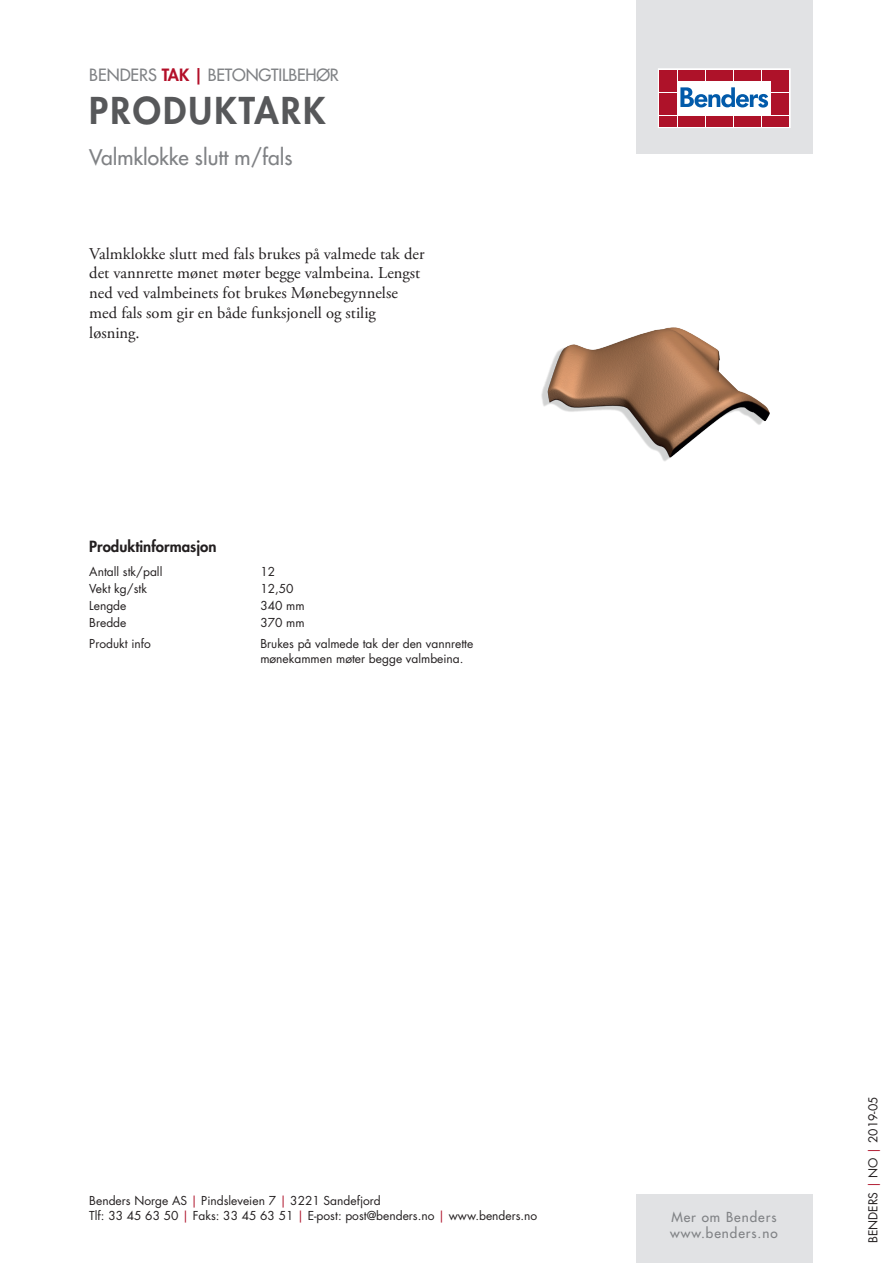
<style>
.page{position:relative;width:893px;height:1263px;background:#fff}
.page>*{position:absolute;margin:0;border:0;box-sizing:border-box;transform-origin:0 0}
.t1{font:800 36px "Futura Std";letter-spacing:.06em;color:#57585a}
.t2{font:500 21px "Futura Std";color:#808285}
.t3{font:16.5px/19.8px "Adobe Garamond Pro";color:#231f20}
.t4{font:500 16.5px "Futura Std";letter-spacing:-.01em;color:#808285}
.t5{font:800 15px "Futura Std";color:#231f20}
.t6{font:500 13.5px/16.2px "Futura Std";letter-spacing:.07em;color:#808285}
.t7{font:12px/17px "Futura Std";color:#231f20}
.s1{font-weight:800;color:#b30f29}
.s2{color:#ae1229}
</style>
<div class="page">
<div style="left:636px;top:0;width:176px;height:153px;background:#e1e2e4"></div>
<svg style="left:660px;top:71px;width:128px;height:55px;background:#eed0d4"></svg>
<div style="left:658px;top:69px;width:132px;height:59px;border:1px solid #fff"></div>
<div style="left:659px;top:70px;width:9px;height:10px;background:#ae1229"></div>
<div style="left:669px;top:70px;width:8px;height:10px;background:#ae1229"></div>
<div style="left:659px;top:81px;width:9px;height:11px;background:#ae1229"></div>
<div style="left:669px;top:81px;width:8px;height:11px;background:#ae1229"></div>
<div style="left:659px;top:93px;width:9px;height:10px;background:#ae1229"></div>
<div style="left:669px;top:93px;width:8px;height:10px;background:#ae1229"></div>
<div style="left:659px;top:104px;width:9px;height:11px;background:#ae1229"></div>
<div style="left:669px;top:104px;width:8px;height:11px;background:#ae1229"></div>
<div style="left:659px;top:116px;width:9px;height:10px;background:#ae1229"></div>
<div style="left:669px;top:116px;width:8px;height:10px;background:#ae1229"></div>
<div style="left:678px;top:70px;width:8px;height:10px;background:#ae1229"></div>
<div style="left:687px;top:70px;width:9px;height:10px;background:#ae1229"></div>
<div style="left:697px;top:70px;width:8px;height:10px;background:#ae1229"></div>
<div style="left:706px;top:70px;width:8px;height:10px;background:#ae1229"></div>
<div style="left:715px;top:70px;width:9px;height:10px;background:#ae1229"></div>
<div style="left:725px;top:70px;width:8px;height:10px;background:#ae1229"></div>
<div style="left:734px;top:70px;width:8px;height:10px;background:#ae1229"></div>
<div style="left:743px;top:70px;width:9px;height:10px;background:#ae1229"></div>
<div style="left:753px;top:70px;width:8px;height:10px;background:#ae1229"></div>
<div style="left:762px;top:70px;width:8px;height:10px;background:#ae1229"></div>
<div style="left:678px;top:116px;width:8px;height:10px;background:#ae1229"></div>
<div style="left:687px;top:116px;width:9px;height:10px;background:#ae1229"></div>
<div style="left:697px;top:116px;width:8px;height:10px;background:#ae1229"></div>
<div style="left:706px;top:116px;width:8px;height:10px;background:#ae1229"></div>
<div style="left:715px;top:116px;width:9px;height:10px;background:#ae1229"></div>
<div style="left:725px;top:116px;width:8px;height:10px;background:#ae1229"></div>
<div style="left:734px;top:116px;width:8px;height:10px;background:#ae1229"></div>
<div style="left:743px;top:116px;width:9px;height:10px;background:#ae1229"></div>
<div style="left:753px;top:116px;width:8px;height:10px;background:#ae1229"></div>
<div style="left:762px;top:116px;width:8px;height:10px;background:#ae1229"></div>
<div style="left:771px;top:70px;width:9px;height:10px;background:#ae1229"></div>
<div style="left:781px;top:70px;width:8px;height:10px;background:#ae1229"></div>
<div style="left:771px;top:81px;width:9px;height:11px;background:#ae1229"></div>
<div style="left:781px;top:81px;width:8px;height:11px;background:#ae1229"></div>
<div style="left:771px;top:93px;width:9px;height:10px;background:#ae1229"></div>
<div style="left:781px;top:93px;width:8px;height:10px;background:#ae1229"></div>
<div style="left:771px;top:104px;width:9px;height:11px;background:#ae1229"></div>
<div style="left:781px;top:104px;width:8px;height:11px;background:#ae1229"></div>
<div style="left:771px;top:116px;width:9px;height:10px;background:#ae1229"></div>
<div style="left:781px;top:116px;width:8px;height:10px;background:#ae1229"></div>
<svg style="left:680px;top:87px;width:88px;height:21px;background:#90b7d9"></svg>
<div style="left:636px;top:1195px;width:176px;height:68px;background:#e1e2e4"></div>
<img style="left:541px;top:327px;width:229px;height:134px">
<h3 class="t4" style="left:89px;top:65px;width:251px">BENDERS <span class="s1">TAK |</span> BETONGTILBEHØR</h3>
<h1 class="t1" style="left:89px;top:88px;width:238px">PRODUKTARK</h1>
<h2 class="t2" style="left:89px;top:145px;width:205px">Valmklokke slutt m/fals</h2>
<h3 class="t3" style="left:89px;top:244px;width:337px">Valmklokke slutt med fals brukes på valmede tak der det vannrette mønet møter begge valmbeina. Lengst ned ved valmbeinets fot brukes Mønebegynnelse med fals som gir en både funksjonell og stilig løsning.</h3>
<p class="t5" style="left:89px;top:537px;width:129px">Produktinformasjon</p>
<p class="t7" style="left:89px;top:563px;width:75px">Antall stk/pall<br>Vekt kg/stk<br>Lengde<br>Bredde</p>
<p class="t7" style="left:260px;top:563px;width:46px">12<br>12,50<br>340 mm<br>370 mm</p>
<p class="t7" style="left:89px;top:636px;width:63px">Produkt info</p>
<p class="t7" style="left:260px;top:637px;width:214px;line-height:14.4px">Brukes på valmede tak der den vannrette mønekammen møter begge valmbeina.</p>
<p class="t7" style="left:89px;top:1193px;width:450px;line-height:15px">Benders Norge AS <span class="s2">|</span> Pindsleveien 7 <span class="s2">|</span> 3221 Sandefjord<br>Tlf: 33 45 63 50 <span class="s2">|</span> Faks: 33 45 63 51 <span class="s2">|</span> E-post: post@benders.no <span class="s2">|</span> www.benders.no</p>
<p class="t6" style="left:670px;top:1209px;width:109px">Mer om Benders www.benders.no</p>
<p class="t7" style="left:865px;top:1243px;width:148px;rotate:-90deg">BENDERS <span class="s2">|</span> NO <span class="s2">|</span> 2019-05</p>
</div>
